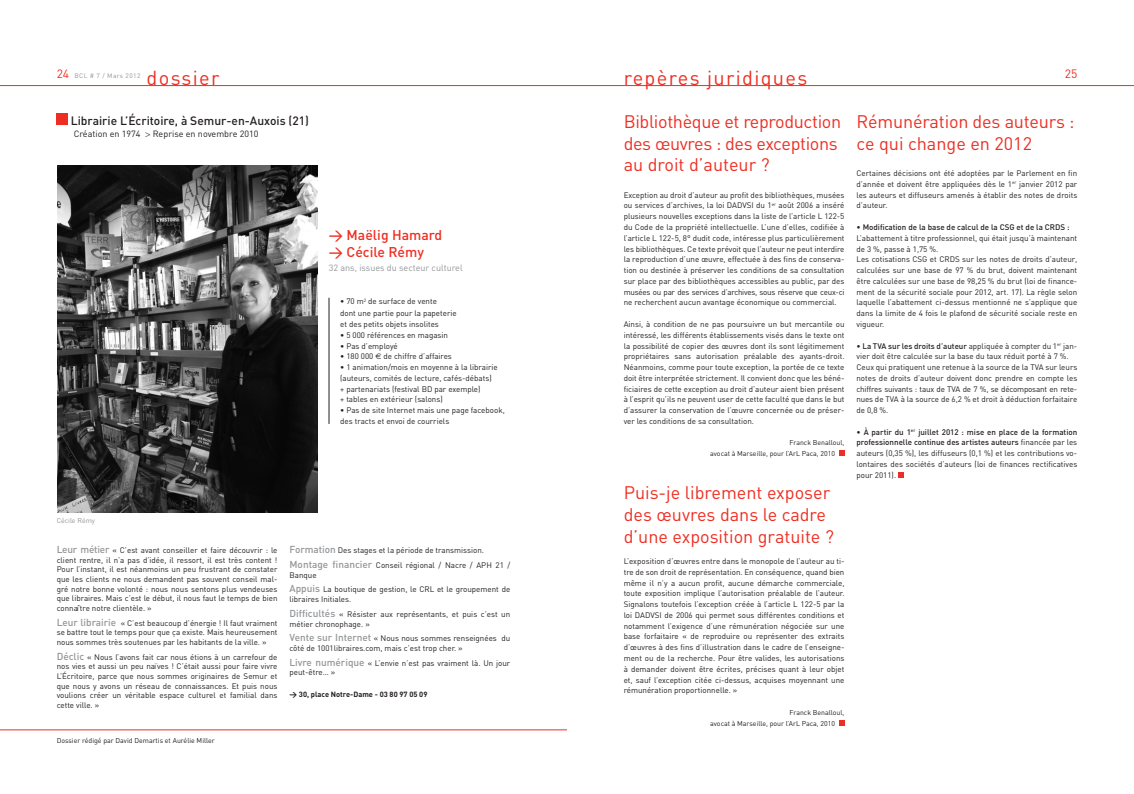
<style>
.page{position:relative;width:1134px;height:794px;background:#fff}
.page>*{position:absolute;margin:0;border:0;box-sizing:border-box;transform-origin:0 0}
.t1{font:20px "DIN";letter-spacing:.065em;color:#ee2e22}
.INITIATIVE_-_GROS_TI{font:18px/21.6px "DIN";letter-spacing:-.02em;color:#ee2e22}
.texte_courant{font:18px/21.6px "DIN";color:#ee2e22}
.INITIATIVE_-_GROS_TI-2{font:18px "DIN";color:#ee2e22}
.texte_courant-2{font:500 14px "DIN";color:#ee2e22}
.DOSSIER_-_titre_fich{font:500 12px "DIN";color:#231f20}
.t2{font:12px "DIN";color:#ee2e22}
.DOSSIER_-_titre_fich-2{font:9px "DIN";color:#231f20}
.texte_courant-3{font:9px "DIN";color:#939598}
.texte_courant-4{font:8px/10.8px "DIN";color:#231f20;text-align:justify}
.texte_courant-5{font:500 8px "DIN";color:#231f20}
.DOSSIER_-_titre_fich-3{font:700 7.5px "DIN";color:#231f20}
.signature{font:7px "DIN";color:#231f20}
.légendes_photos{font:7px "DIN";color:#939598}
.t3{font:6.5px "DIN";letter-spacing:.065em;color:#939598}
.s1{font-family:"Frutiger";font-weight:300;font-stretch:condensed}
.s2{font-family:"Euro Sans"}
.s3{font-weight:500;font-size:10px;color:#939598}
.s4{font-weight:400}
.s5{font-weight:500}
</style>
<div class="page">
<hr style="left:567px;top:85px;width:567px;height:1px;background:#ee2e22">
<hr style="left:0;top:85px;width:567px;height:1px;background:#ee2e22">
<hr style="left:0;top:729px;width:567px;height:1px;background:#ee2e22">
<div style="left:57px;top:113px;width:11px;height:12px;background:#ee2e22"></div>
<img style="left:57px;top:166px;width:260px;height:346px">
<svg style="left:839px;top:450px;width:5px;height:6px"></svg>
<svg style="left:839px;top:720px;width:5px;height:5px"></svg>
<svg style="left:898px;top:472px;width:6px;height:6px"></svg>
<hr style="left:329px;top:298px;width:1px;height:126px;background:#231f20">
<p class="t2" style="left:57px;top:66px;width:14px">24</p>
<p class="t3" style="left:74px;top:72px;width:68px">BCL # 7 / Mars 2012</p>
<p class="t1" style="left:147px;top:66px;width:74px">dossier</p>
<p class="DOSSIER_-_titre_fich" style="left:71px;top:113px;width:239px">Librairie L’Écritoire, à Semur-en-Auxois (21)</p>
<p class="DOSSIER_-_titre_fich-2" style="left:74px;top:128px;width:186px">Création en 1974 <span class="s1">&gt;</span> Reprise en novembre 2010</p>
<p class="texte_courant-2" style="left:329px;top:226px;width:115px">&gt; Maëlig Hamard</p>
<p class="texte_courant-2" style="left:329px;top:243px;width:97px">&gt; Cécile Rémy</p>
<p class="texte_courant-3" style="left:329px;top:262px;width:135px">32 ans, issues du secteur culturel</p>
<p class="texte_courant-4" style="left:340px;top:296px;width:98px">• 70 m<sup>2</sup> de surface de vente</p>
<p class="texte_courant-4" style="left:340px;top:308px;width:118px">dont une partie pour la papeterie</p>
<p class="texte_courant-4" style="left:340px;top:318px;width:100px">et des petits objets insolites</p>
<p class="texte_courant-4" style="left:340px;top:329px;width:109px">• 5 000 références en magasin</p>
<p class="texte_courant-4" style="left:340px;top:340px;width:59px">• Pas d’employé</p>
<p class="texte_courant-4" style="left:340px;top:351px;width:113px">• 180 000 <span class="s2">€</span> de chiffre d’affaires</p>
<p class="texte_courant-4" style="left:340px;top:361px;width:159px">• 1 animation/mois en moyenne à la librairie (auteurs, comités de lecture, cafés-débats)</p>
<p class="texte_courant-4" style="left:340px;top:383px;width:142px">+ partenariats (festival BD par exemple)</p>
<p class="texte_courant-4" style="left:340px;top:394px;width:104px">+ tables en extérieur (salons)</p>
<p class="texte_courant-4" style="left:340px;top:405px;width:166px">• Pas de site Internet mais une page facebook, des tracts et envoi de courriels</p>
<p class="légendes_photos" style="left:57px;top:515px;width:40px">Cécile Rémy</p>
<p class="texte_courant-4" style="left:57px;top:545px;width:222px;line-height:9.6px"><span class="s3">Leur métier</span> « C’est avant conseiller et faire découvrir : le client rentre, il n’a pas d’idée, il ressort, il est très content !<br>Pour l’instant, il est néanmoins un peu frustrant de constater que les clients ne nous demandent pas souvent conseil mal&shy;gré notre bonne volonté : nous nous sentons plus vendeuses que libraires. Mais c’est le début, il nous faut le temps de bien connaître notre clientèle. »</p>
<p class="texte_courant-4" style="left:57px;top:618px;width:222px;line-height:9.6px"><span class="s3">Leur librairie</span> « C’est beaucoup d’énergie ! Il faut vraiment se battre tout le temps pour que ça existe. Mais heureusement nous sommes très soutenues par les habitants de la ville. »</p>
<p class="texte_courant-4" style="left:57px;top:652px;width:222px;line-height:9.6px"><span class="s3">Déclic</span> « Nous l’avons fait car nous étions à un carrefour de nos vies et aussi un peu naïves ! C’était aussi pour faire vivre L’Écritoire, parce que nous sommes originaires de Semur et que nous y avons un réseau de connaissances. Et puis nous voulions créer un véritable espace culturel et familial dans cette ville. »</p>
<p class="signature" style="left:57px;top:736px;width:160px">Dossier rédigé par David Demartis et Aurélie Miller</p>
<p class="texte_courant-4" style="left:289px;top:545px;width:196px"><span class="s3">Formation</span> Des stages et la période de transmission.</p>
<p class="texte_courant-4" style="left:289px;top:560px;width:222px;line-height:9.6px"><span class="s3">Montage financier</span> Conseil régional / Nacre / APH 21 /<br>Banque</p>
<p class="texte_courant-4" style="left:289px;top:584px;width:222px;line-height:9.6px"><span class="s3">Appuis</span> La boutique de gestion, le CRL et le groupement de libraires Initiales.</p>
<p class="texte_courant-4" style="left:289px;top:609px;width:222px;line-height:9.6px"><span class="s3">Difficultés</span> « Résister aux représentants, et puis c’est un métier chronophage. »</p>
<p class="texte_courant-4" style="left:289px;top:633px;width:222px;line-height:9.6px"><span class="s3">Vente sur Internet</span> « Nous nous sommes renseignées du côté de 1001libraires.com, mais c’est trop cher. »</p>
<p class="texte_courant-4" style="left:289px;top:658px;width:222px;line-height:9.6px"><span class="s3">Livre numérique</span> « L’envie n’est pas vraiment là. Un jour peut-être… »</p>
<p class="DOSSIER_-_titre_fich-3" style="left:289px;top:689px;width:139px">&gt; 30, place Notre-Dame - 03 80 97 05 09</p>
<p class="t1" style="left:624px;top:66px;width:185px">repères juridiques</p>
<p class="INITIATIVE_-_GROS_TI" style="left:624px;top:110px;width:219px">Bibliothèque et reproduction des œuvres : des exceptions au droit d’auteur ?</p>
<p class="texte_courant-4" style="left:624px;top:189px;width:222px">Exception au droit d’auteur au profit des bibliothèques, musées ou services d’archives, la loi DADVSI du 1<sup>er</sup> août 2006 a inséré plusieurs nouvelles exceptions dans la liste de l’article L 122-5 du Code de la propriété intellectuelle. L’une d’elles, codifiée à l’article L 122-5, 8° dudit code, intéresse plus particulièrement les bibliothèques. Ce texte prévoit que l’auteur ne peut interdire la reproduction d’une œuvre, effectuée à des fins de conserva&shy;tion ou destinée à préserver les conditions de sa consultation sur place par des bibliothèques accessibles au public, par des musées ou par des services d’archives, sous réserve que ceux-ci ne recherchent aucun avantage économique ou commercial.</p>
<p class="texte_courant-4" style="left:624px;top:318px;width:222px">Ainsi, à condition de ne pas poursuivre un but mercantile ou intéressé, les différents établissements visés dans le texte ont la possibilité de copier des œuvres dont ils sont légitimement propriétaires sans autorisation préalable des ayants-droit.<br>Néanmoins, comme pour toute exception, la portée de ce texte doit être interprétée strictement. Il convient donc que les béné&shy;ficiaires de cette exception au droit d’auteur aient bien présent à l’esprit qu’ils ne peuvent user de cette faculté que dans le but d’assurer la conservation de l’œuvre concernée ou de préser&shy;ver les conditions de sa consultation.</p>
<p class="signature" style="left:790px;top:438px;width:56px">Franck Benalloul,</p>
<p class="signature" style="left:710px;top:449px;width:126px">avocat à Marseille, pour l’ArL Paca, 2010</p>
<p class="texte_courant" style="left:624px;top:482px;width:212px">Puis-je librement exposer des œuvres dans le cadre d’une exposition gratuite ?</p>
<p class="texte_courant-4" style="left:624px;top:555px;width:222px">L’exposition d’œuvres entre dans le monopole de l’auteur au ti&shy;tre de son droit de représentation. En conséquence, quand bien même il n’y a aucun profit, aucune démarche commerciale, toute exposition implique l’autorisation préalable de l’auteur.<br>Signalons toutefois l’exception créée à l’article L 122-5 par la loi DADVSI de 2006 qui permet sous différentes conditions et notamment l’exigence d’une rémunération négociée sur une base forfaitaire « de reproduire ou représenter des extraits d’œuvres à des fins d’illustration dans le cadre de l’enseigne&shy;ment ou de la recherche. Pour être valides, les autorisations à demander doivent être écrites, précises quant à leur objet et, sauf l’exception citée ci-dessus, acquises moyennant une rémunération proportionnelle. »</p>
<p class="signature" style="left:790px;top:708px;width:56px">Franck Benalloul,</p>
<p class="signature" style="left:710px;top:718px;width:126px">avocat à Marseille, pour l’ArL Paca, 2010</p>
<h3 class="t2" style="left:1065px;top:66px;width:14px">25</h3>
<p class="INITIATIVE_-_GROS_TI" style="left:856px;top:110px;width:219px">Rémunération des auteurs :</p>
<p class="INITIATIVE_-_GROS_TI-2" style="left:856px;top:132px;width:177px">ce qui change en 2012</p>
<p class="texte_courant-4" style="left:856px;top:168px;width:222px">Certaines décisions ont été adoptées par le Parlement en fin d’année et doivent être appliquées dès le 1<sup>er</sup> janvier 2012 par les auteurs et diffuseurs amenés à établir des notes de droits d’auteur.</p>
<p class="texte_courant-5" style="left:856px;top:222px;width:215px"><span class="s4">•</span> Modification de la base de calcul de la CSG et de la CRDS :</p>
<p class="texte_courant-4" style="left:856px;top:232px;width:222px">L’abattement à titre professionnel, qui était jusqu’à maintenant de 3 %, passe à 1,75 %.</p>
<p class="texte_courant-4" style="left:856px;top:254px;width:222px">Les cotisations CSG et CRDS sur les notes de droits d’auteur, calculées sur une base de 97 % du brut, doivent maintenant être calculées sur une base de 98,25 % du brut (loi de finance&shy;ment de la sécurité sociale pour 2012, art. 17). La règle selon laquelle l’abattement ci-dessus mentionné ne s’applique que dans la limite de 4 fois le plafond de sécurité sociale reste en vigueur.</p>
<p class="texte_courant-4" style="left:856px;top:340px;width:222px">• <span class="s5">La TVA sur les droits d’auteur</span> appliquée à compter du 1<sup>er</sup> jan&shy;vier doit être calculée sur la base du taux réduit porté à 7 %.</p>
<p class="texte_courant-4" style="left:856px;top:361px;width:222px">Ceux qui pratiquent une retenue à la source de la TVA sur leurs notes de droits d’auteur doivent donc prendre en compte les chiffres suivants : taux de TVA de 7 %, se décomposant en rete&shy;nues de TVA à la source de 6,2 % et droit à déduction forfaitaire de 0,8 %.</p>
<p class="texte_courant-4" style="left:856px;top:426px;width:222px">• <span class="s5">À partir du 1</span><sup>er</sup> <span class="s5">juillet 2012 : mise en place de la formation professionnelle continue des artistes auteurs</span> financée par les auteurs (0,35 %), les diffuseurs (0,1 %) et les contributions vo&shy;lontaires des sociétés d’auteurs (loi de finances rectificatives pour 2011).</p>
</div>
